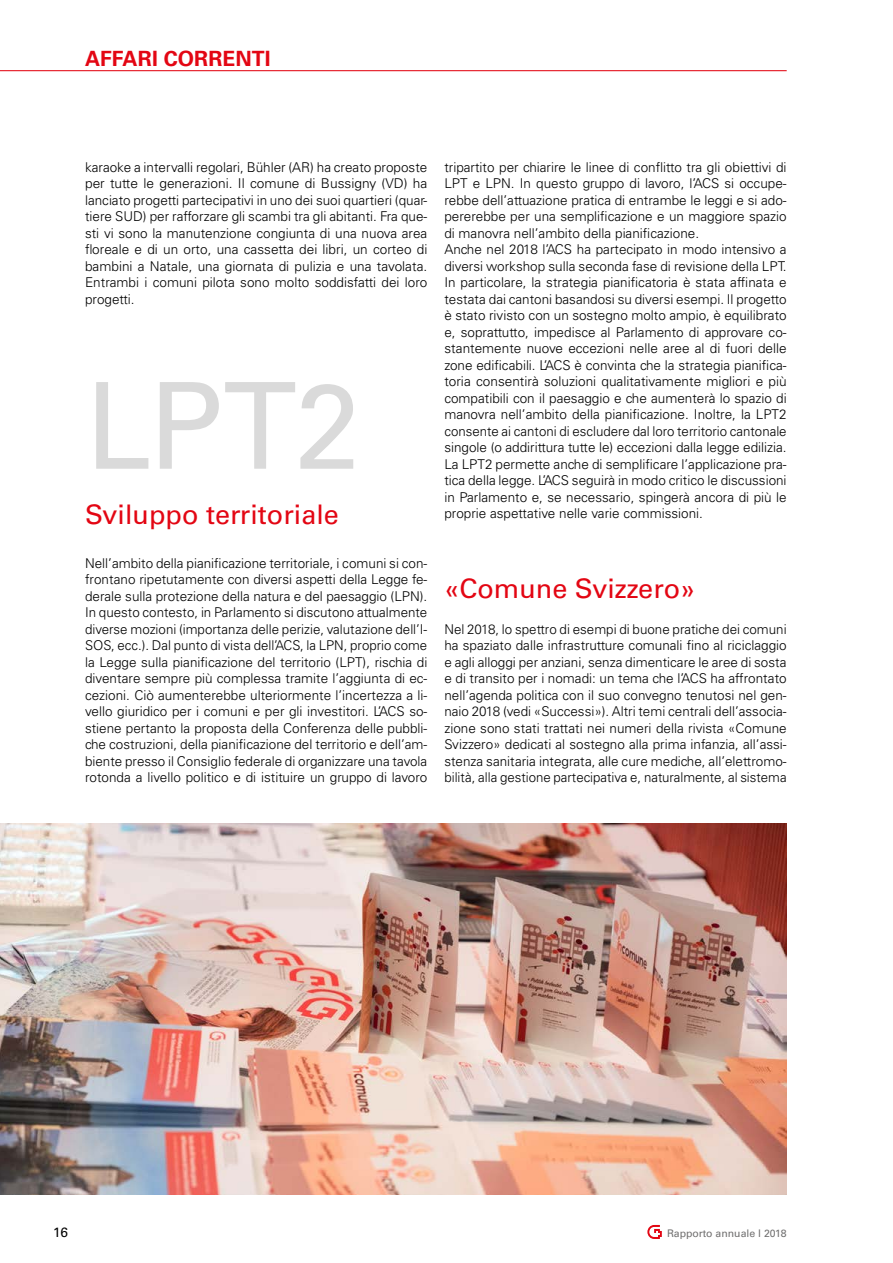
<style>
.page{position:relative;width:893px;height:1263px;background:#fff}
.page>*{position:absolute;margin:0;border:0;box-sizing:border-box;transform-origin:0 0}
.t1{font:120px "Univers LT Std";color:#dadada}
.t2{font:27px "Univers LT Std";color:#e30613}
.t3{font:700 21px "Univers LT Std";color:#e30613}
.t4{font:300 13.5px/16.5px "Univers LT Std";color:#000;text-align:justify}
.t5{font:13.5px "Univers LT Std";color:#000}
.t6{font:10.5px "Univers LT Std";color:#706f6f}
</style>
<div class="page">
<hr style="left:0;top:70px;width:787px;height:1px;background:#e30613">
<svg style="left:647px;top:1225px;width:15px;height:14px"></svg>
<img style="left:0;top:824px;width:787px;height:371px">
<h3 class="t3" style="left:85px;top:46px;width:187px">AFFARI CORRENTI</h3>
<p class="t4" style="left:85px;top:159px;width:344px">karaoke a intervalli regolari, Bühler (AR) ha creato proposte per tutte le generazioni. Il comune di Bussigny (VD) ha lanciato progetti partecipativi in uno dei suoi quartieri (quar&shy;tiere SUD) per rafforzare gli scambi tra gli abitanti. Fra que&shy;sti vi sono la manutenzione congiunta di una nuova area floreale e di un orto, una cassetta dei libri, un corteo di bambini a Natale, una giornata di pulizia e una tavolata.<br>Entrambi i comuni pilota sono molto soddisfatti dei loro progetti.</p>
<h1 class="t1" style="left:85px;top:355px;width:277px">LPT2</h1>
<h2 class="t2" style="left:85px;top:499px;width:255px">Sviluppo territoriale</h2>
<p class="t4" style="left:85px;top:555px;width:344px">Nell’ambito della pianificazione territoriale, i comuni si con&shy;frontano ripetutamente con diversi aspetti della Legge fe&shy;derale sulla protezione della natura e del paesaggio (LPN).<br>In questo contesto, in Parlamento si discutono attualmente diverse mozioni (importanza delle perizie, valutazione dell’I-SOS, ecc.). Dal punto di vista dell’ACS, la LPN, proprio come la Legge sulla pianificazione del territorio (LPT), rischia di diventare sempre più complessa tramite l’aggiunta di ec&shy;cezioni. Ciò aumenterebbe ulteriormente l’incertezza a li&shy;vello giuridico per i comuni e per gli investitori. L’ACS so&shy;stiene pertanto la proposta della Conferenza delle pubbli&shy;che costruzioni, della pianificazione del territorio e dell’am&shy;biente presso il Consiglio federale di organizzare una tavola rotonda a livello politico e di istituire un gruppo di lavoro</p>
<p class="t4" style="left:444px;top:159px;width:344px;text-align:left">tripartito per chiarire le linee di conflitto tra gli obiettivi di LPT e LPN. In questo gruppo di lavoro, l’ACS si occupe&shy;rebbe dell’attuazione pratica di entrambe le leggi e si ado&shy;pererebbe per una semplificazione e un maggiore spazio di manovra nell’ambito della pianificazione.<br>Anche nel 2018 l’ACS ha partecipato in modo intensivo a diversi workshop sulla seconda fase di revisione della LPT.<br>In particolare, la strategia pianificatoria è stata affinata e testata dai cantoni basandosi su diversi esempi. Il progetto è stato rivisto con un sostegno molto ampio, è equilibrato e, soprattutto, impedisce al Parlamento di approvare co&shy;stantemente nuove eccezioni nelle aree al di fuori delle zone edificabili. L’ACS è convinta che la strategia pianifica&shy;toria consentirà soluzioni qualitativamente migliori e più compatibili con il paesaggio e che aumenterà lo spazio di manovra nell’ambito della pianificazione. Inoltre, la LPT2 consente ai cantoni di escludere dal loro territorio cantonale singole (o addirittura tutte le) eccezioni dalla legge edilizia.<br>La LPT2 permette anche di semplificare l’applicazione pra&shy;tica della legge. L’ACS seguirà in modo critico le discussioni in Parlamento e, se necessario, spingerà ancora di più le proprie aspettative nelle varie commissioni.</p>
<h2 class="t2" style="left:444px;top:572px;width:252px">«Comune Svizzero»</h2>
<p class="t4" style="left:444px;top:621px;width:344px">Nel 2018, lo spettro di esempi di buone pratiche dei comuni ha spaziato dalle infrastrutture comunali fino al riciclaggio e agli alloggi per anziani, senza dimenticare le aree di sosta e di transito per i nomadi: un tema che l’ACS ha affrontato nell’agenda politica con il suo convegno tenutosi nel gen&shy;naio 2018 (vedi «Successi»). Altri temi centrali dell’associa&shy;zione sono stati trattati nei numeri della rivista «Comune Svizzero» dedicati al sostegno alla prima infanzia, all’assi&shy;stenza sanitaria integrata, alle cure mediche, all’elettromo&shy;bilità, alla gestione partecipativa e, naturalmente, al sistema</p>
<p class="t5" style="left:53px;top:1225px;width:16px">16</p>
<p class="t6" style="left:667px;top:1227px;width:121px">Rapporto annuale l 2018</p>
</div>
